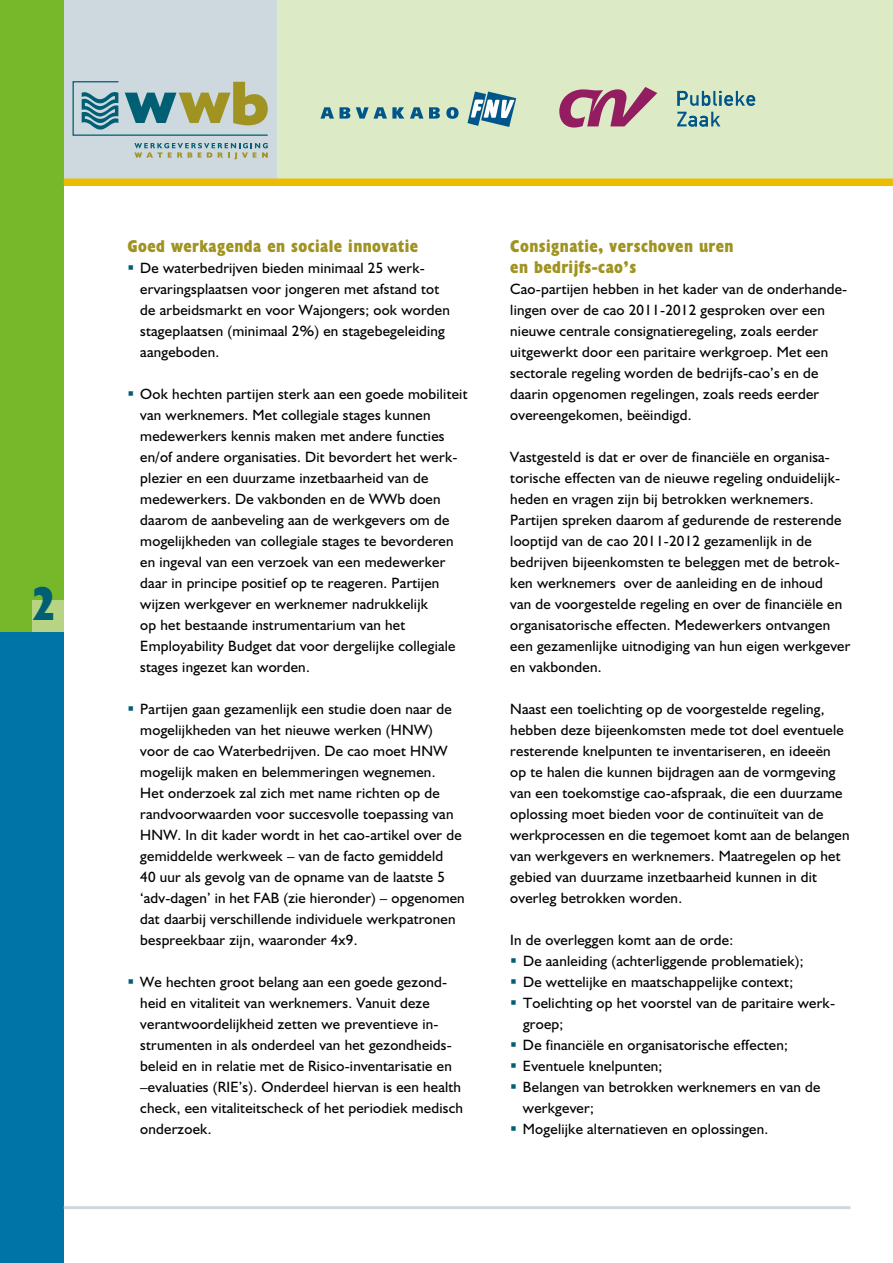
<style>
.page{position:relative;width:893px;height:1263px;background:#fff}
.page>*{position:absolute;margin:0;border:0;box-sizing:border-box;transform-origin:0 0}
.t1{font:700 condensed 48px "Humanist 521 BT Xtra";color:#005f73}
.t2{font:700 condensed 17.25px/21px "Humanist 521 BT Xtra";letter-spacing:.025em;color:#a09322}
.t3{font:15px/21px "Humanist 521 BT";letter-spacing:.015em;color:#000}
</style>
<div class="page">
<div style="left:0;top:0;width:893px;height:178px;background:#dceac5"></div>
<div style="left:0;top:0;width:64px;height:1263px;background:#0074a6"></div>
<div style="left:0;top:0;width:64px;height:631px;background:#76b82a"></div>
<div style="left:32px;top:600px;width:32px;height:31px;background:#b6d484"></div>
<div style="left:64px;top:0;width:212px;height:178px;background:#cdd8df"></div>
<svg style="left:72px;top:81px;width:196px;height:55px"></svg>
<svg style="left:134px;top:143px;width:134px;height:16px"></svg>
<div style="left:64px;top:179px;width:829px;height:7px;background:#ebbd00"></div>
<hr style="left:64px;top:1206px;width:786px;height:3px;background:#cdd8df">
<svg style="left:467px;top:92px;width:49px;height:35px"></svg>
<svg style="left:320px;top:107px;width:14px;height:12px"></svg>
<svg style="left:340px;top:107px;width:10px;height:12px"></svg>
<svg style="left:356px;top:107px;width:48px;height:12px"></svg>
<svg style="left:410px;top:107px;width:13px;height:12px"></svg>
<svg style="left:429px;top:107px;width:11px;height:12px"></svg>
<svg style="left:446px;top:107px;width:13px;height:12px"></svg>
<svg style="left:677px;top:112px;width:43px;height:15px"></svg>
<svg style="left:677px;top:91px;width:78px;height:15px"></svg>
<svg style="left:559px;top:87px;width:98px;height:41px"></svg>
<h1 class="t1" style="left:34px;top:573px;width:22px">2</h1>
<p class="t2" style="left:128px;top:235px;width:292px">Goed werkagenda en sociale innovatie</p>
<p class="t3" style="left:140px;top:257px;width:311px">De waterbedrijven bieden minimaal 25 werk&shy;ervaringsplaatsen voor jongeren met afstand tot de arbeidsmarkt en voor Wajongers; ook worden stageplaatsen (minimaal 2%) en stagebegeleiding aangeboden.</p>
<p class="t3" style="left:140px;top:383px;width:329px">Ook hechten partijen sterk aan een goede mobiliteit van werknemers. Met collegiale stages kunnen medewerkers kennis maken met andere functies en/of andere organisaties. Dit bevordert het werk&shy;plezier en een duurzame inzetbaarheid van de medewerkers. De vakbonden en de WWb doen daarom de aanbeveling aan de werkgevers om de mogelijkheden van collegiale stages te bevorderen en ingeval van een verzoek van een medewerker daar in principe positief op te reageren. Partijen wijzen werkgever en werknemer nadrukkelijk<br>op het bestaande instrumentarium van het Employability Budget dat voor dergelijke collegiale stages ingezet kan worden.</p>
<p class="t3" style="left:140px;top:698px;width:326px">Partijen gaan gezamenlijk een studie doen naar de mogelijkheden van het nieuwe werken (HNW) voor de cao Waterbedrijven. De cao moet HNW mogelijk maken en belemmeringen wegnemen.<br>Het onderzoek zal zich met name richten op de randvoorwaarden voor succesvolle toepassing van HNW. In dit kader wordt in het cao-artikel over de gemiddelde werkweek – van de facto gemiddeld<br>40 uur als gevolg van de opname van de laatste 5 ‘adv-dagen’ in het FAB (zie hieronder) – opgenomen dat daarbij verschillende individuele werkpatronen bespreekbaar zijn, waaronder 4x9.</p>
<p class="t3" style="left:140px;top:971px;width:324px">We hechten groot belang aan een goede gezond&shy;heid en vitaliteit van werknemers. Vanuit deze verantwoordelijkheid zetten we preventieve in&shy;strumenten in als onderdeel van het gezondheids&shy;beleid en in relatie met de Risico-inventarisatie en –evaluaties (RIE’s). Onderdeel hiervan is een health check, een vitaliteitscheck of het periodiek medisch onderzoek.</p>
<p class="t2" style="left:510px;top:235px;width:225px">Consignatie, verschoven uren en bedrijfs-cao’s</p>
<p class="t3" style="left:510px;top:278px;width:339px">Cao-partijen hebben in het kader van de onderhande&shy;lingen over de cao 2011-2012 gesproken over een nieuwe centrale consignatieregeling, zoals eerder uitgewerkt door een paritaire werkgroep. Met een sectorale regeling worden de bedrijfs-cao’s en de daarin opgenomen regelingen, zoals reeds eerder overeengekomen, beëindigd.</p>
<p class="t3" style="left:510px;top:446px;width:342px">Vastgesteld is dat er over de financiële en organisa&shy;torische effecten van de nieuwe regeling onduidelijk&shy;heden en vragen zijn bij betrokken werknemers.<br>Partijen spreken daarom af gedurende de resterende looptijd van de cao 2011-2012 gezamenlijk in de bedrijven bijeenkomsten te beleggen met de betrok&shy;ken werknemers over de aanleiding en de inhoud<br>van de voorgestelde regeling en over de financiële en organisatorische effecten. Medewerkers ontvangen een gezamenlijke uitnodiging van hun eigen werkgever en vakbonden.</p>
<p class="t3" style="left:510px;top:698px;width:341px">Naast een toelichting op de voorgestelde regeling, hebben deze bijeenkomsten mede tot doel eventuele resterende knelpunten te inventariseren, en ideeën op te halen die kunnen bijdragen aan de vormgeving van een toekomstige cao-afspraak, die een duurzame oplossing moet bieden voor de continuïteit van de werkprocessen en die tegemoet komt aan de belangen van werkgevers en werknemers. Maatregelen op het gebied van duurzame inzetbaarheid kunnen in dit overleg betrokken worden.</p>
<p class="t3" style="left:523px;top:929px;width:314px;text-indent:-13px">In de overleggen komt aan de orde:<br>De aanleiding (achterliggende problematiek);<br>De wettelijke en maatschappelijke context; Toelichting op het voorstel van de paritaire werk&shy;groep;<br>De financiële en organisatorische effecten; Eventuele knelpunten;<br>Belangen van betrokken werknemers en van de werkgever;<br>Mogelijke alternatieven en oplossingen.</p>
</div>
